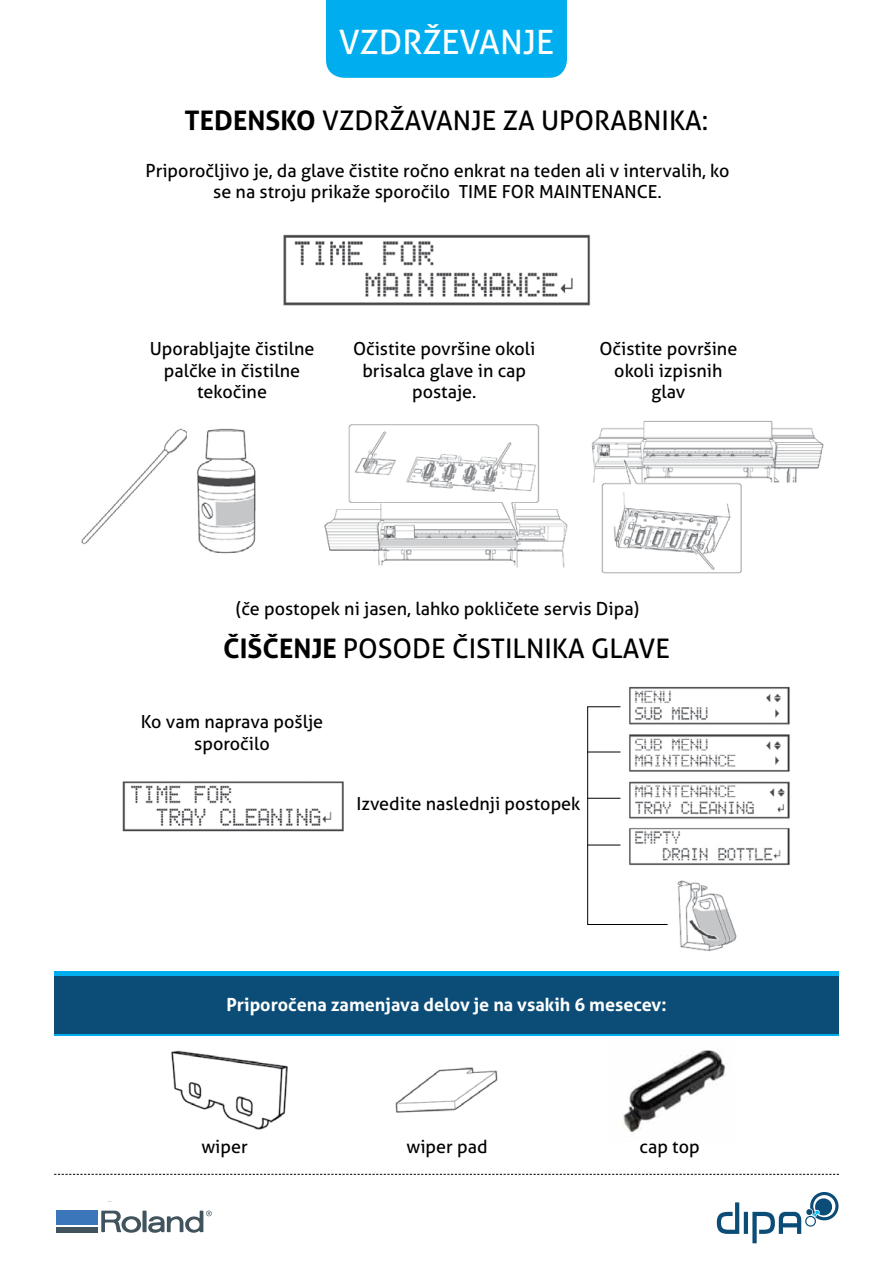
<style>
.page{position:relative;width:893px;height:1263px;background:#fff}
.page>*{position:absolute;margin:0;border:0;box-sizing:border-box;transform-origin:0 0}
.t1{font:33.6px "Aller";color:#fff}
.t2{font:27px "Aller";color:#000}
.t3{font:18px/21.6px "Aller";color:#000;text-align:center}
.t4{font:700 18px "Aller";color:#fff}
.s1{font-weight:700}
</style>
<div class="page">
<img style="left:622px;top:1049px;width:104px;height:88px">
<img style="left:324px;top:424px;width:244px;height:144px">
<img style="left:81px;top:428px;width:106px;height:117px">
<img style="left:197px;top:428px;width:59px;height:126px">
<div style="left:326px;top:0;width:241px;height:78px;background:#00aeef"></div>
<svg style="left:54px;top:971px;width:785px;height:64px;background:#01a0de"></svg>
<div style="left:54px;top:976px;width:785px;height:57px;background:#0c4d78"></div>
<svg style="left:54px;top:1174px;width:785px;height:1px"></svg>
<svg style="left:717px;top:1192px;width:122px;height:51px"></svg>
<div style="left:142px;top:1210px;width:5px;height:22px;background:#41535d"></div>
<svg style="left:101px;top:1210px;width:40px;height:23px"></svg>
<div style="left:56px;top:1227px;width:41px;height:5px;background:#41535d"></div>
<div style="left:56px;top:1210px;width:41px;height:15px;background:#3b75ba"></div>
<svg style="left:148px;top:1210px;width:64px;height:23px"></svg>
<img style="left:283px;top:234px;width:308px;height:72px">
<img style="left:591px;top:421px;width:233px;height:153px">
<img style="left:122px;top:781px;width:222px;height:51px">
<img style="left:629px;top:686px;width:161px;height:39px">
<img style="left:668px;top:734px;width:122px;height:38px">
<img style="left:668px;top:781px;width:122px;height:38px">
<img style="left:668px;top:828px;width:122px;height:38px">
<img style="left:677px;top:880px;width:60px;height:72px">
<svg style="left:587px;top:706px;width:81px;height:219px"></svg>
<hr style="left:588px;top:752px;width:32px;height:1px;background:#000">
<hr style="left:588px;top:798px;width:32px;height:1px;background:#000">
<hr style="left:588px;top:845px;width:32px;height:1px;background:#000">
<img style="left:395px;top:1067px;width:103px;height:46px">
<img style="left:171px;top:1050px;width:117px;height:80px">
<h1 class="t1" style="left:339px;top:22px;width:217px">VZDRŽEVANJE</h1>
<h2 class="t2" style="left:185px;top:104px;width:155px"><span class="s1">Tedensko</span> vzdržavanje</h2>
<h2 class="t2" style="left:503px;top:104px;width:207px">za uporabn ika:</h2>
<p class="t3" style="left:146px;top:159px;width:585px">Priporočljivo je, da glave čistite ročno enkrat na teden ali v intervalih, ko se na stroju prikaže sporočilo TI ME FOR MAI NTENANCE.</p>
<p class="t3" style="left:150px;top:338px;width:166px">U porabljajte čistilne palčke in čistilne tekočine</p>
<p class="t3" style="left:353px;top:338px;width:184px">Očistite površine okoli brisalca glave in cap postaje.</p>
<p class="t3" style="left:599px;top:338px;width:139px">Očistite površine okoli izpisnih glav</p>
<p class="t3" style="left:236px;top:597px;width:405px">(če postopek ni jasen, lahko pokličete servis Dipa)</p>
<h2 class="t2" style="left:223px;top:632px;width:448px"><span class="s1">ČIŠČENJE</span> POSODE ČISTI LNIKA GLAVE</h2>
<p class="t3" style="left:141px;top:711px;width:184px">Ko vam naprava pošlje sporočilo</p>
<p class="t3" style="left:356px;top:792px;width:226px">Izvedite naslednji postopek</p>
<p class="t4" style="left:226px;top:993px;width:442px">Priporočena zamenjava delov je na vsakih 6 mesecev:</p>
<p class="t3" style="left:201px;top:1136px;width:48px">wiper</p>
<p class="t3" style="left:406px;top:1136px;width:83px">wiper pad</p>
<p class="t3" style="left:639px;top:1136px;width:62px">cap top</p>
</div>
